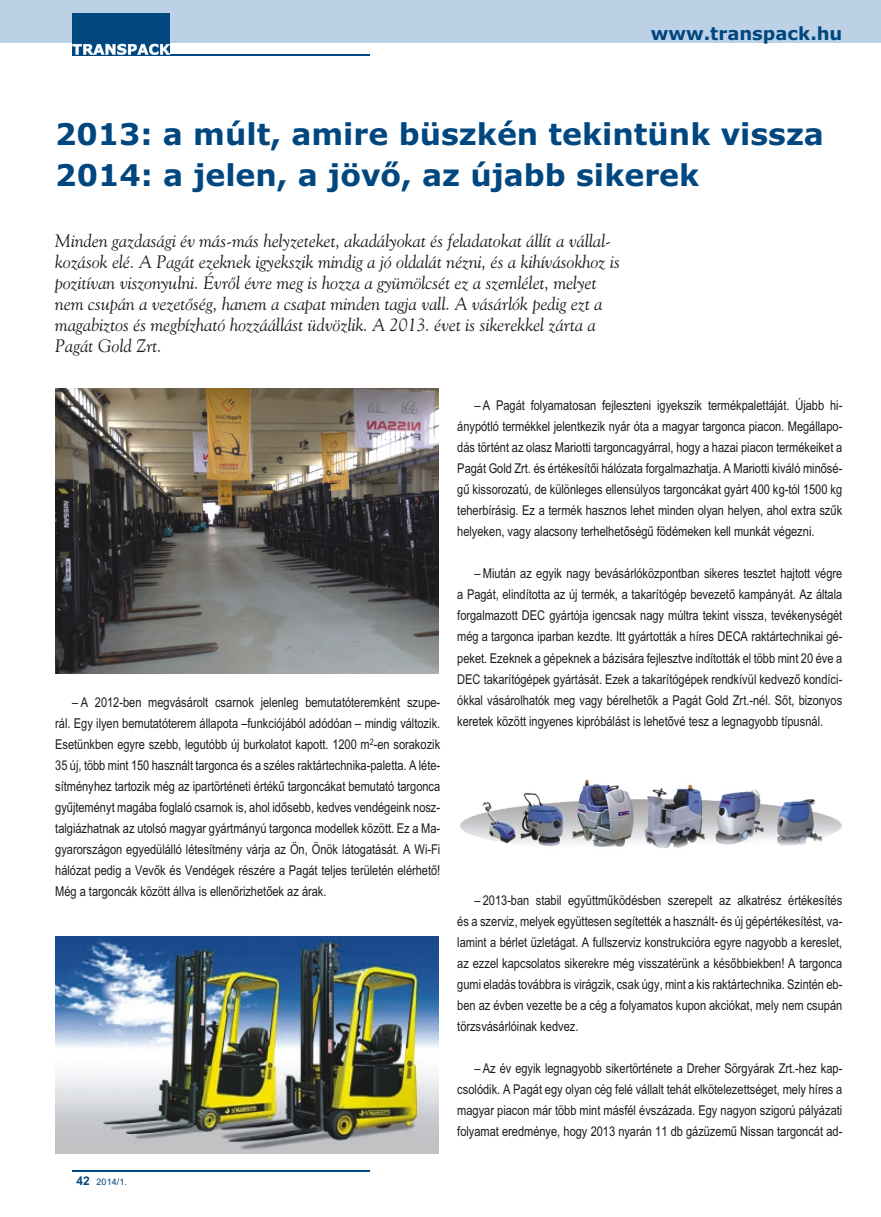
<style>
.page{position:relative;width:881px;height:1217px;background:#fff}
.page>*{position:absolute;margin:0;border:0;box-sizing:border-box;transform-origin:0 0}
.t1{font:700 30px/41px "Verdana";color:#004780}
.t2{font:italic 18px/21px "H Goudy Old Style BT";color:#1f1a17}
.t3{font:700 18px "Verdana";color:#004780}
.t4{font:13.5px/21px "Arial Narrow CE";letter-spacing:-.005em;color:#1f1a17;text-align:justify}
.t5{font:9px "Arial";color:#004780}
.s1{font-weight:700;font-size:12px}
</style>
<div class="page">
<div style="left:0;top:0;width:880px;height:43px;background:#bdd1e6"></div>
<hr style="left:72px;top:1170px;width:298px;height:1px;background:#004780">
<hr style="left:72px;top:54px;width:298px;height:2px;background:#004780">
<div style="left:72px;top:13px;width:98px;height:43px;background:#004780"></div>
<svg style="left:72px;top:44px;width:98px;height:11px"></svg>
<img style="left:55px;top:388px;width:383px;height:285px">
<img style="left:55px;top:936px;width:383px;height:217px">
<img style="left:460px;top:779px;width:382px;height:69px">
<h2 class="t3" style="left:650px;top:26px;width:193px">www.transpack.hu</h2>
<h1 class="t1" style="left:55px;top:116px;width:770px">2013: a múlt, ami re büszkén te kin tünk vissza<br>2014: a je len, a jövõ, az újabb si ke rek</h1>
<p class="t2" style="left:55px;top:232px;width:566px">Min den gaz da sá gi év más-más hely ze te ket, aka dá lyo kat és fel ada to kat ál lít a vál lal - ko zá sok elé. A Pa gát ezek nek igyek szik min dig a jó ol da lát néz ni, és a ki hí vá sok hoz is po zi tí van vi szo nyul ni. Év rõl év re meg is hoz za a gyü möl csét ez a szem lé let, me lyet nem csu pán a ve ze tõ ség, ha nem a csa pat min den tag ja vall. A vá sár lók pe dig ezt a ma ga biz tos és meg bíz ha tó hoz zá ál lást üd vöz lik. A 2013. évet is si ke rek kel zárta a Pagát Gold Zrt.</p>
<p class="t4" style="left:55px;top:692px;width:386px;text-indent:17px">– A 2012-ben meg vá sá rolt csar nok je len leg be mu ta tó te rem ként szu pe - rál. Egy ilyen be mu ta tó te rem ál la po ta –funk ci ó já ból adó dó an – min dig vál to zik.<br>Ese tünk ben egy re szebb, leg utóbb új bur ko la tot ka pott. 1200 m<sup>2</sup>-en so ra ko zik 35 új, több mint 150 használt tar gon ca és a szé les raktár tech ni ka-pa let ta. A lé te - sít mény hez tar to zik még az ipar tör té ne ti ér té kû tar gon cá kat be mu ta tó tar gon ca gyûj te ményt ma gá ba fog la ló csar nok is, ahol idõ sebb, ked ves ven dé ge ink nosz&shy;tal gi áz hat nak az utol só ma gyar gyárt má nyú tar gon ca mo del lek kö zött. Ez a Ma - gyar or szá gon egye dül ál ló lé te sít mény vár ja az Ön, Önök lá to ga tá sát. A Wi-Fi há ló zat pe dig a Ve võk és Ven dé gek ré szé re a Pa gát tel jes te rü le tén el ér he tõ!<br>Még a tar gon cák kö zött áll va is el len õriz he tõ ek az árak.</p>
<p class="t5" style="left:77px;top:1178px;width:52px"><span class="s1">42</span> 2014/1.</p>
<p class="t4" style="left:457px;top:396px;width:386px;text-indent:17px">– A Pa gát fo lya ma to san fej lesz te ni igyek szik ter mék pa let tá ját. Újabb hi - ány pót ló ter mék kel je lent ke zik nyár óta a ma gyar tar gon ca pi a con. Meg ál la po - dás tör tént az olasz Mariotti tar gon ca gyár ral, hogy a ha zai pi a con ter mé ke i ket a Pa gát Gold Zrt. és ér té ke sí tõi há ló za ta for gal maz hat ja. A Mariotti ki vá ló mi nõ sé - gû kis so ro za tú, de kü lön le ges el len sú lyos tar gon cá kat gyárt 400 kg-tól 1500 kg te her bí rá sig. Ez a ter mék hasz nos le het min den olyan he lyen, ahol extra szûk helyeken, vagy alacsony terhelhetõségû födémeken kell munkát végezni.</p>
<p class="t4" style="left:457px;top:564px;width:386px;text-indent:17px">– Mi u tán az egyik nagy be vá sár ló köz pont ban si ke res tesz tet haj tott vég re a Pa gát, el in dí tot ta az új ter mék, a ta ka rí tó gép be ve ze tõ kam pá nyát. Az ál ta la for gal ma zott DEC gyár tó ja igen csak nagy múlt ra te kint vissza, te vé keny sé gét még a tar gon ca ipar ban kezd te. Itt gyár tot ták a hí res DECA rak tár tech ni kai gé - pe ket. Ezek nek a gé pek nek a bá zi sá ra fej leszt ve in dí tot ták el több mint 20 éve a DEC ta ka rí tó gé pek gyár tá sát. Ezek a ta ka rí tó gé pek rend kí vül ked ve zõ kon dí ci - ók kal vá sá rol ha tók meg vagy bé rel he tõk a Pa gát Gold Zrt.-nél. Sõt, bizonyos keretek között ingyenes kipróbálást is lehetõvé tesz a legnagyobb típusnál.</p>
<p class="t4" style="left:457px;top:891px;width:386px;text-indent:17px">– 2013-ban sta bil együtt mû kö dés ben sze re pelt az al kat rész ér té ke sí tés és a szer viz, me lyek együt te sen se gí tet ték a hasz nált- és új gép ér té ke sí tést, va - la mint a bér let üz let ágat. A fullszerviz konst ruk ci ó ra egy re na gyobb a ke res let, az ez zel kap cso la tos si ke rek re még vissza té rünk a ké sõb bi ek ben! A tar gon ca gu mi el adás to vább ra is vi rág zik, csak úgy, mint a kis rak tár tech ni ka. Szin tén eb - ben az évben ve zet te be a cég a fo lya ma tos kupon akciókat, mely nem csupán törzsvásárlóinak kedvez.</p>
<p class="t4" style="left:457px;top:1059px;width:386px;text-indent:17px">– Az év egyik leg na gyobb si ker tör té ne te a Dreher Sör gyá rak Zrt.-hez kap - cso ló dik. A Pa gát egy olyan cég fe lé vál lalt te hát elkö te le zett sé get, mely hí res a ma gyar pi a con már több mint más fél év szá za da. Egy na gyon szi go rú pá lyá za ti fo lya mat ered mé nye, hogy 2013 nya rán 11 db gáz üze mû Nis san tar gon cát ad -</p>
</div>
